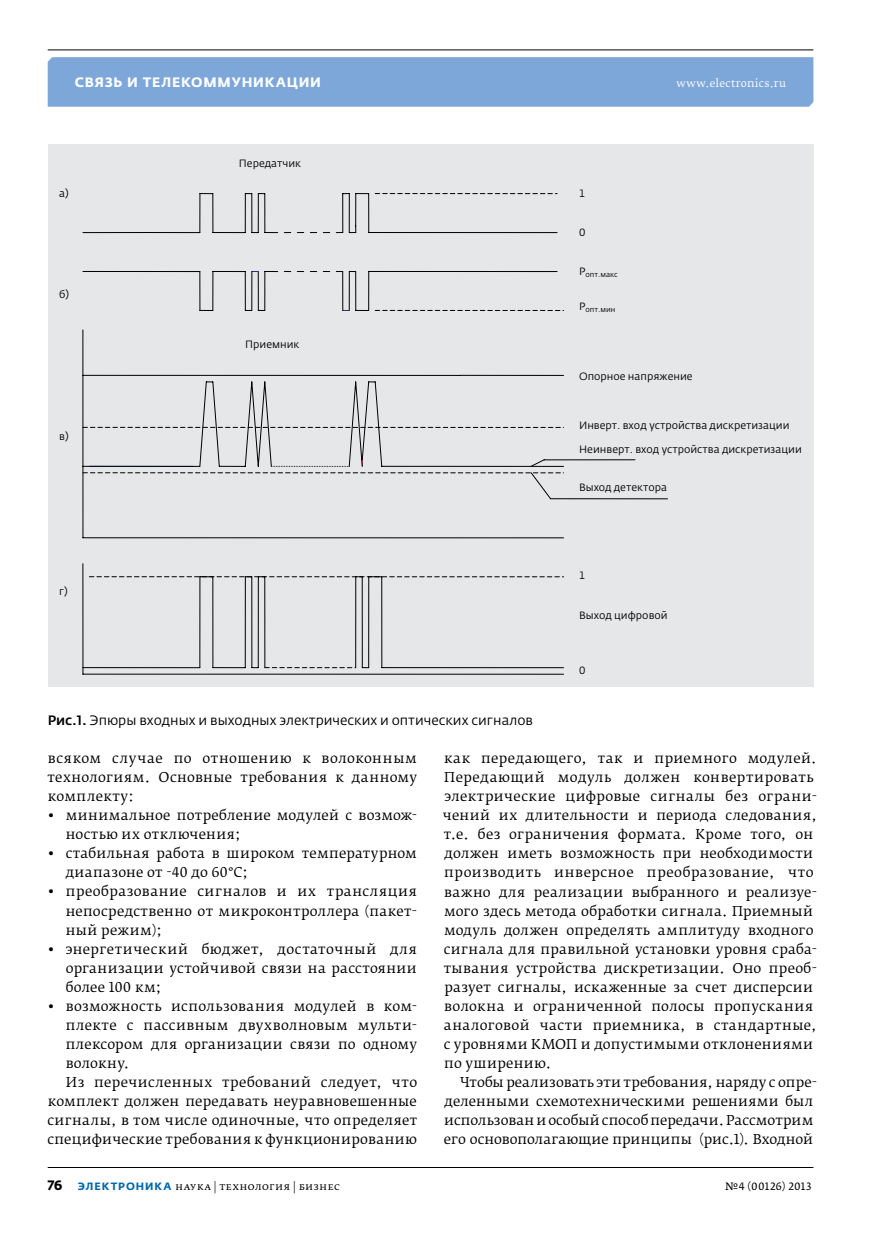
<style>
.page{position:relative;width:881px;height:1234px;background:#fff}
.page>*{position:absolute;margin:0;border:0;box-sizing:border-box;transform-origin:0 0}
.t1{font:13.5px/19px "Fedra Serif B Pro";letter-spacing:.02em;color:#000;text-align:justify}
.t2{font:13.5px/19px "Fedra Serif B Pro";color:#000}
.t3{font:13.5px "Fedra Sans Pro";color:#000}
.t4{font:700 13.5px "Fedra Sans Alt Pro";letter-spacing:.055em;color:#fff}
.t5{font:10.5px "Fedra Sans Pro";color:#000}
.t6{font:10.5px "Fedra Serif B Pro";letter-spacing:.035em;color:#000}
.t7{font:10.5px "Fedra Serif B Pro";letter-spacing:.03em;color:#fff}
.t8{font:10.5px "Fedra Serif A Pro";letter-spacing:.03em;color:#000}
.t9{font:7.35px "Fedra Sans Pro";color:#000}
.s1{font-weight:500}
.s2{font-family:"Fedra Sans Pro";font-weight:700;font-size:13.5px}
.s3{font-family:"Fedra Sans Alt Pro";font-weight:700;color:#0068ac}
</style>
<div class="page">
<div style="left:48px;top:57px;width:765px;height:50px;background:#7da7d8"></div>
<hr style="left:48px;top:49px;width:765px;height:1px;background:#000">
<hr style="left:48px;top:1166px;width:765px;height:1px;background:#000">
<div style="left:48px;top:144px;width:765px;height:543px;background:#e6e7e8"></div>
<svg style="left:355px;top:459px;width:313px;height:209px"></svg>
<svg style="left:265px;top:667px;width:90px;height:1px"></svg>
<hr style="left:264px;top:576px;width:1px;height:91px;background:#000">
<hr style="left:258px;top:576px;width:1px;height:91px;background:#000">
<hr style="left:251px;top:576px;width:1px;height:91px;background:#000">
<hr style="left:245px;top:576px;width:1px;height:91px;background:#000">
<hr style="left:213px;top:667px;width:32px;height:1px;background:#000">
<hr style="left:212px;top:576px;width:1px;height:91px;background:#000">
<svg style="left:89px;top:576px;width:474px;height:1px"></svg>
<hr style="left:199px;top:576px;width:1px;height:91px;background:#000">
<hr style="left:83px;top:667px;width:117px;height:1px;background:#000">
<hr style="left:83px;top:673px;width:480px;height:1px;background:#000">
<hr style="left:82px;top:563px;width:1px;height:111px;background:#000">
<svg style="left:82px;top:329px;width:482px;height:209px"></svg>
<svg style="left:375px;top:193px;width:182px;height:1px"></svg>
<svg style="left:375px;top:310px;width:188px;height:1px"></svg>
<hr style="left:368px;top:271px;width:189px;height:1px;background:#000">
<hr style="left:368px;top:271px;width:1px;height:39px;background:#000">
<svg style="left:355px;top:310px;width:13px;height:1px"></svg>
<hr style="left:355px;top:271px;width:1px;height:39px;background:#000">
<hr style="left:349px;top:271px;width:1px;height:39px;background:#000">
<hr style="left:342px;top:271px;width:1px;height:39px;background:#000">
<svg style="left:265px;top:271px;width:13px;height:1px"></svg>
<hr style="left:264px;top:271px;width:1px;height:39px;background:#000">
<hr style="left:258px;top:271px;width:1px;height:39px;background:#000">
<hr style="left:251px;top:271px;width:1px;height:39px;background:#000">
<hr style="left:245px;top:271px;width:1px;height:39px;background:#000">
<hr style="left:213px;top:271px;width:32px;height:1px;background:#000">
<hr style="left:212px;top:271px;width:1px;height:39px;background:#000">
<svg style="left:200px;top:310px;width:13px;height:1px"></svg>
<hr style="left:199px;top:271px;width:1px;height:39px;background:#000">
<hr style="left:83px;top:271px;width:117px;height:1px;background:#000">
<hr style="left:342px;top:193px;width:1px;height:39px;background:#000">
<hr style="left:349px;top:193px;width:1px;height:39px;background:#000">
<hr style="left:83px;top:232px;width:65px;height:1px;background:#000">
<hr style="left:368px;top:232px;width:189px;height:1px;background:#000">
<hr style="left:368px;top:193px;width:1px;height:39px;background:#000">
<svg style="left:356px;top:193px;width:12px;height:1px"></svg>
<svg style="left:349px;top:226px;width:7px;height:7px"></svg>
<hr style="left:355px;top:193px;width:1px;height:33px;background:#000">
<svg style="left:265px;top:232px;width:13px;height:1px"></svg>
<hr style="left:264px;top:193px;width:1px;height:39px;background:#000">
<hr style="left:258px;top:193px;width:1px;height:39px;background:#000">
<hr style="left:251px;top:193px;width:1px;height:39px;background:#000">
<hr style="left:245px;top:193px;width:1px;height:39px;background:#000">
<hr style="left:213px;top:232px;width:32px;height:1px;background:#000">
<hr style="left:212px;top:193px;width:1px;height:39px;background:#000">
<svg style="left:200px;top:193px;width:12px;height:1px"></svg>
<hr style="left:199px;top:193px;width:1px;height:39px;background:#000">
<hr style="left:148px;top:232px;width:52px;height:1px;background:#000">
<p class="t4" style="left:75px;top:74px;width:248px">Связь и телекоммуникации</p>
<p class="t7" style="left:676px;top:77px;width:111px">www.electronics.ru</p>
<p class="t5" style="left:239px;top:156px;width:64px">Передатчик</p>
<p class="t5" style="left:59px;top:187px;width:11px">а)</p>
<p class="t5" style="left:579px;top:187px;width:8px">1</p>
<p class="t5" style="left:59px;top:287px;width:11px">б)</p>
<p class="t5" style="left:59px;top:429px;width:11px">в)</p>
<p class="t5" style="left:59px;top:584px;width:10px">г)</p>
<p class="t5" style="left:245px;top:338px;width:56px">Приемник</p>
<p class="t3" style="left:48px;top:712px;width:486px"><span class="s1">Рис.1.</span> Эпюры входных и выходных электрических и оптических сигналов</p>
<p class="t5" style="left:579px;top:225px;width:8px">0</p>
<p class="t9" style="left:579px;top:269px;width:40px"><sup>P</sup>опт.макс</p>
<p class="t9" style="left:579px;top:304px;width:38px"><sup>Р</sup>опт.мин</p>
<p class="t5" style="left:579px;top:369px;width:115px">Опорное напряжение</p>
<p class="t5" style="left:579px;top:418px;width:212px">Инверт. вход устройства дискретизации</p>
<p class="t5" style="left:579px;top:442px;width:224px">Неинверт. вход устройства дискретизации</p>
<p class="t5" style="left:579px;top:480px;width:89px">Выход детектора</p>
<p class="t5" style="left:579px;top:568px;width:8px">1</p>
<p class="t5" style="left:579px;top:609px;width:90px">Выход цифровой</p>
<p class="t5" style="left:579px;top:663px;width:8px">0</p>
<p class="t1" style="left:47px;top:748px;width:371px">всяком случае по отношению к волоконным технологиям. Основные требования к данному комплекту:</p>
<p class="t1" style="left:66px;top:805px;width:352px;text-indent:-18px">• минимальное потребление модулей с возмож&shy;ностью их отключения;</p>
<p class="t1" style="left:66px;top:844px;width:353px;text-indent:-18px">• стабильная работа в широком температурном диапазоне от -40 до 60°С;</p>
<p class="t1" style="left:66px;top:882px;width:352px;text-indent:-18px">• преобразование сигналов и их трансляция непосредственно от микроконтроллера (пакет&shy;ный режим);</p>
<p class="t1" style="left:66px;top:939px;width:353px;text-indent:-18px">• энергетический бюджет, достаточный для организации устойчивой связи на расстоянии более 100 км;</p>
<p class="t1" style="left:48px;top:996px;width:370px">• возможность использования модулей в ком-</p>
<p class="t1" style="left:66px;top:1015px;width:352px">плекте с пассивным двухволновым мульти-</p>
<p class="t1" style="left:66px;top:1034px;width:352px">плексором для организации связи по одному</p>
<p class="t1" style="left:66px;top:1053px;width:65px">волокну.</p>
<p class="t1" style="left:66px;top:1072px;width:353px">Из перечисленных требований следует, что</p>
<p class="t1" style="left:48px;top:1091px;width:370px">комплект должен передавать неуравновешенные</p>
<p class="t1" style="left:47px;top:1110px;width:371px">сигналы, в том числе одиночные, что определяет</p>
<p class="t1" style="left:47px;top:1129px;width:371px">специфические требования к функционированию</p>
<p class="t1" style="left:443px;top:748px;width:375px;text-align:left">как передающего, так и приемного модулей.<br>Передающий модуль должен конвертировать электрические цифровые сигналы без ограни&shy;чений их длительности и периода следования, т.е. без ограничения формата. Кроме того, он должен иметь возможность при необходимости производить инверсное преобразование, что важно для реализации выбранного и реализуе&shy;мого здесь метода обработки сигнала. Приемный модуль должен определять амплитуду входного сигнала для правильной установки уровня сраба&shy;тывания устройства дискретизации. Оно преоб&shy;разует сигналы, искаженные за счет дисперсии волокна и ограниченной полосы пропускания аналоговой части приемника, в стандартные, с уровнями КМОП и допустимыми отклонениями по уширению.</p>
<p class="t2" style="left:443px;top:1072px;width:374px;text-indent:16px">Чтобы реализовать эти требования, наряду с опре&shy;деленными схемотехническими решениями был использован и особый способ передачи. Рассмотрим его основополагающие принципы (рис.1). Входной</p>
<p class="t6" style="left:48px;top:1179px;width:294px"><span class="s2">76</span> <span class="s3">ЭЛЕКТРОНИКА</span> наука | технология | бизнес</p>
<p class="t8" style="left:725px;top:1179px;width:88px">№4 (00126) 2013</p>
</div>
